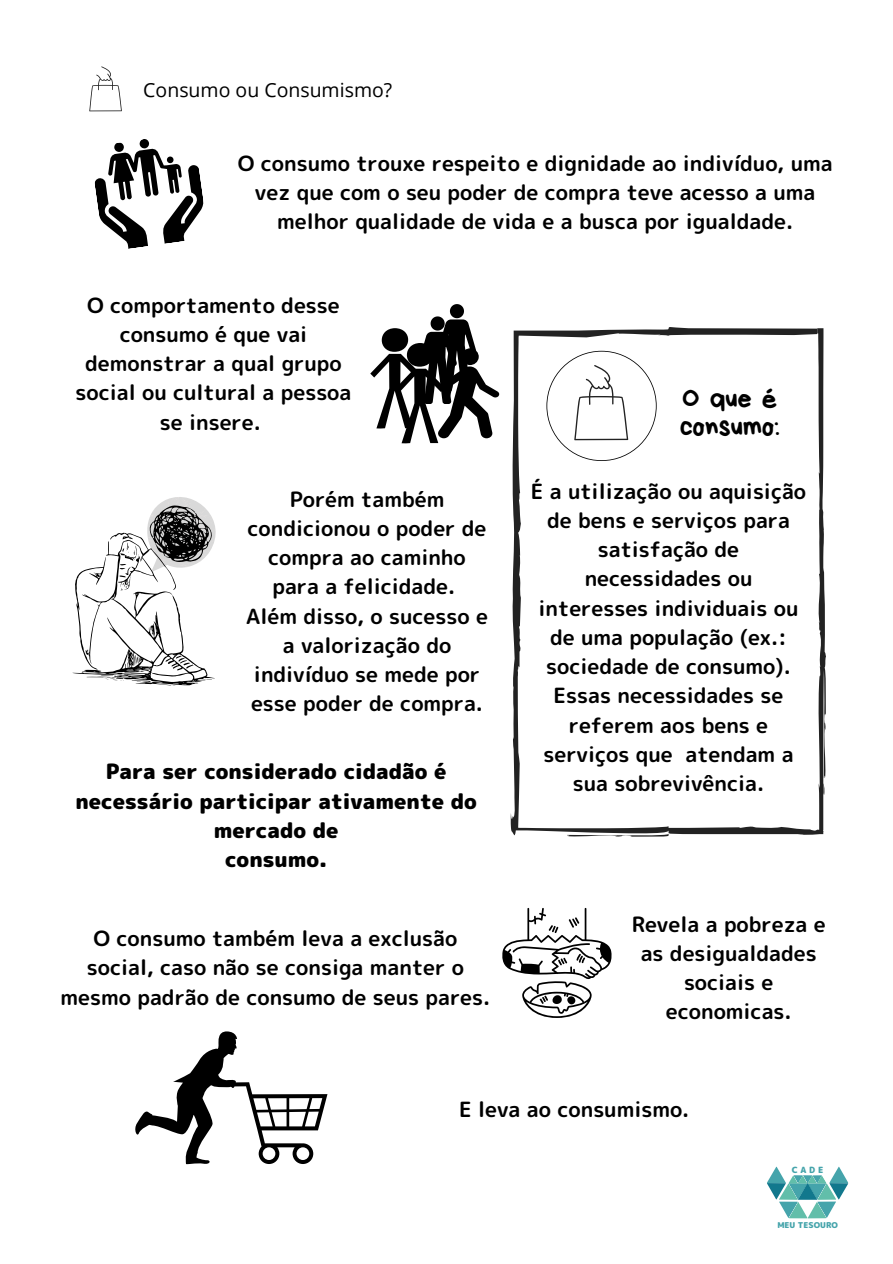
<style>
.page{position:relative;width:893px;height:1264px;background:#fff}
.page>*{position:absolute;margin:0;border:0;box-sizing:border-box;transform-origin:0 0}
.t1{font:28.5px/28px "Bryndan Write";letter-spacing:-.01em;color:#000}
.t2{font:21px/29.2px "rounded mplus 1 p bold";color:#000;text-align:center}
.t3{font:21px/29.2px "rounded mplus 1 p black";color:#000;text-align:center}
.t4{font:19.5px "Open Sans";color:#000}
.t5{font:8.55px "rounded mplus 1 p black";color:#45a4ab}
.t6{font:7.95px "rounded mplus 1 p black";color:#45a4ab}
</style>
<div class="page">
<svg style="left:89px;top:66px;width:33px;height:45px"></svg>
<svg style="left:767px;top:1166px;width:81px;height:53px"></svg>
<svg style="left:510px;top:327px;width:316px;height:510px"></svg>
<svg style="left:546px;top:351px;width:110px;height:110px"></svg>
<div style="left:139px;top:139px;width:10px;height:10px;background:#000;border-radius:4px"></div>
<svg style="left:114px;top:142px;width:10px;height:10px"></svg>
<svg style="left:94px;top:145px;width:110px;height:104px"></svg>
<svg style="left:370px;top:304px;width:129px;height:139px"></svg>
<svg style="left:73px;top:497px;width:143px;height:188px"></svg>
<svg style="left:502px;top:907px;width:110px;height:110px"></svg>
<svg style="left:135px;top:1031px;width:192px;height:133px"></svg>
<p class="t4" style="left:143px;top:76px;width:250px">Consumo ou Consumismo?</p>
<p class="t2" style="left:238px;top:148px;width:596px">O consumo trouxe respeito e dignidade ao indivíduo, uma vez que com o seu poder de compra teve acesso a uma melhor qualidade de vida e a busca por igualdade.</p>
<p class="t2" style="left:75px;top:290px;width:277px">O comportamento desse consumo é que vai demonstrar a qual grupo social ou cultural a pessoa se insere.</p>
<p class="t2" style="left:246px;top:484px;width:243px">Porém também condicionou o poder de compra ao caminho para a felicidade.<br>Além disso, o sucesso e a valorização do indivíduo se mede por esse poder de compra.</p>
<p class="t3" style="left:75px;top:757px;width:403px">Para ser considerado cidadão é necessário participar ativamente do mercado de<br>consumo.</p>
<p class="t2" style="left:61px;top:923px;width:431px">O consumo também leva a exclusão social, caso não se consiga manter o mesmo padrão de consumo de seus pares.</p>
<h1 class="t1" style="left:679px;top:384px;width:102px">O que é consumo:</h1>
<p class="t2" style="left:531px;top:476px;width:277px">É a utilização ou aquisição de bens e serviços para satisfação de necessidades ou interesses individuais ou de uma população (ex.: sociedade de consumo).<br>Essas necessidades se referem aos bens e serviços que atendam a sua sobrevivência.</p>
<p class="t2" style="left:631px;top:909px;width:195px">Revela a pobreza e as desigualdades sociais e economicas.</p>
<p class="t2" style="left:459px;top:1094px;width:232px">E leva ao consumismo.</p>
<p class="t5" style="left:791px;top:1163px;width:33px">CADE</p>
<p class="t6" style="left:777px;top:1219px;width:62px">MEU TESOURO</p>
</div>
